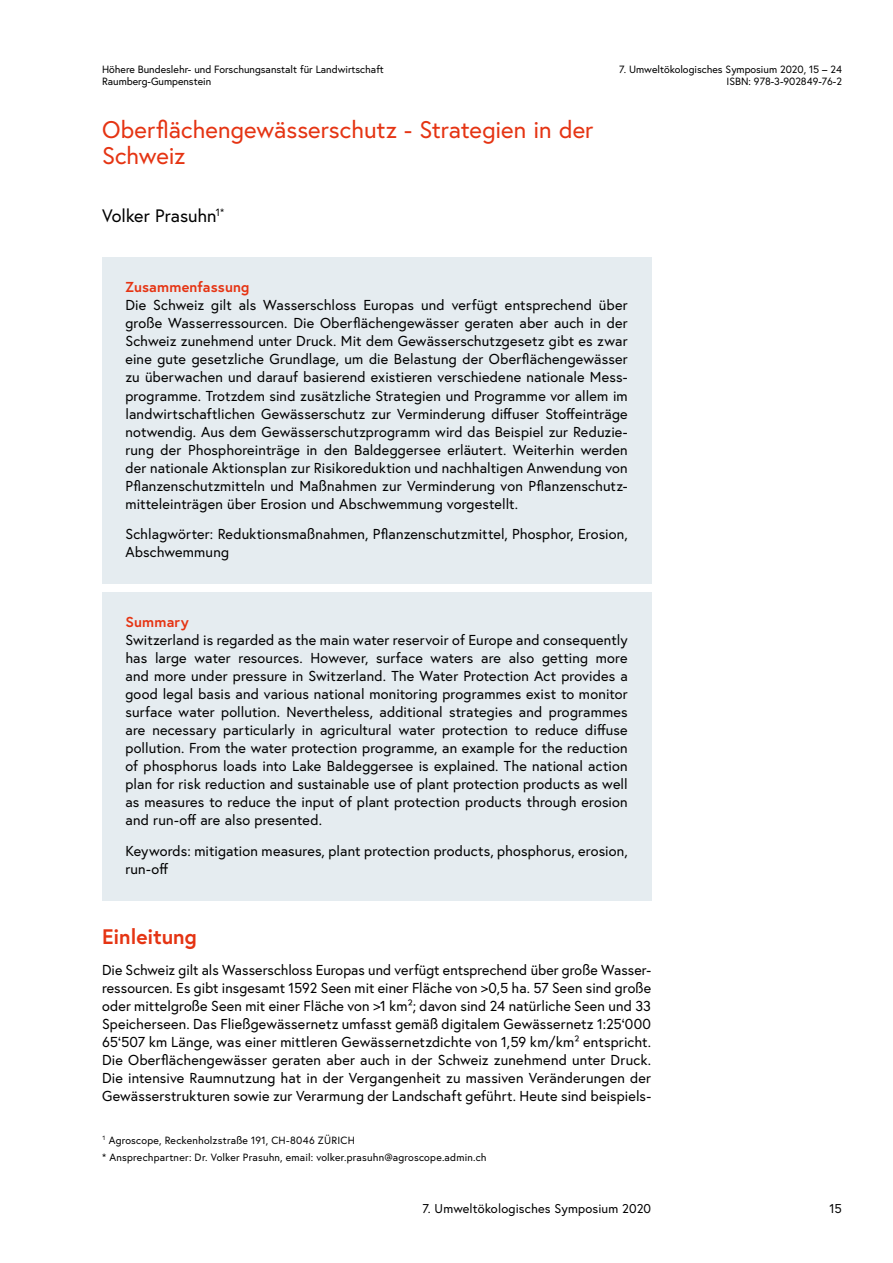
<style>
.page{position:relative;width:893px;height:1263px;background:#fff}
.page>*{position:absolute;margin:0;border:0;box-sizing:border-box;transform-origin:0 0}
.t1{font:24px/26.4px "Europa Austria";color:#e53413}
.t2{font:700 21px "Europa Austria";color:#e53413}
.t3{font:18px "Europa Austria";letter-spacing:-.005em;color:#000}
.t4{font:14.4px/18px "Europa Austria";letter-spacing:.01em;color:#000;text-align:justify}
.t5{font:700 14.4px "Europa Austria";letter-spacing:.015em;color:#e53413}
.t6{font:12.75px "Europa Austria";letter-spacing:.01em;color:#000}
.t7{font:10.5px/12.6px "Europa Austria";color:#000;text-align:right}
.t8{font:10.5px/17.2px "Europa Austria";letter-spacing:.02em;color:#000}
</style>
<div class="page">
<div style="left:102px;top:258px;width:549px;height:61px;background:#e5ecf0"></div>
<div style="left:102px;top:276px;width:549px;height:259px;background:#e5ecf0"></div>
<div style="left:102px;top:505px;width:549px;height:79px;background:#e5ecf0"></div>
<div style="left:102px;top:593px;width:549px;height:61px;background:#e5ecf0"></div>
<div style="left:102px;top:611px;width:549px;height:241px;background:#e5ecf0"></div>
<div style="left:102px;top:821px;width:549px;height:80px;background:#e5ecf0"></div>
<p class="t7" style="left:102px;top:63px;width:283px;text-align:left">Höhere Bundeslehr- und Forschungsanstalt für Landwirtschaft<br>Raumberg-Gumpenstein</p>
<h1 class="t1" style="left:102px;top:116px;width:493px">Oberflächengewässerschutz - Strategien in der<br>Schweiz</h1>
<p class="t3" style="left:102px;top:204px;width:124px">Volker Prasuhn<sup>1*</sup></p>
<p class="t7" style="left:619px;top:63px;width:224px">7. Umweltökologisches Symposium 2020, 15 – 24<br>ISBN: 978-3-902849-76-2</p>
<p class="t5" style="left:125px;top:278px;width:126px">Zusammenfassung</p>
<p class="t4" style="left:125px;top:296px;width:504px">Die Schweiz gilt als Wasserschloss Europas und verfügt entsprechend über große Wasserressourcen. Die Oberflächengewässer geraten aber auch in der Schweiz zunehmend unter Druck. Mit dem Gewässerschutzgesetz gibt es zwar eine gute gesetzliche Grundlage, um die Belastung der Oberflächengewässer zu überwachen und darauf basierend existieren verschiedene nationale Mess&shy;programme. Trotzdem sind zusätzliche Strategien und Programme vor allem im landwirtschaftlichen Gewässerschutz zur Verminderung diffuser Stoffeinträge notwendig. Aus dem Gewässerschutzprogramm wird das Beispiel zur Reduzie&shy;rung der Phosphoreinträge in den Baldeggersee erläutert. Weiterhin werden der nationale Aktionsplan zur Risikoreduktion und nachhaltigen Anwendung von Pflanzenschutzmitteln und Maßnahmen zur Verminderung von Pflanzenschutz&shy;mitteleinträgen über Erosion und Abschwemmung vorgestellt.</p>
<p class="t4" style="left:125px;top:525px;width:504px">Schlagwörter: Reduktionsmaßnahmen, Pflanzenschutzmittel, Phosphor, Erosion,<br>Abschwemmung</p>
<p class="t5" style="left:125px;top:612px;width:65px">Summary</p>
<p class="t4" style="left:125px;top:631px;width:504px">Switzerland is regarded as the main water reservoir of Europe and consequently has large water resources. However, surface waters are also getting more and more under pressure in Switzerland. The Water Protection Act provides a good legal basis and various national monitoring programmes exist to monitor surface water pollution. Nevertheless, additional strategies and programmes are necessary particularly in agricultural water protection to reduce diffuse pollution. From the water protection programme, an example for the reduction of phosphorus loads into Lake Baldeggersee is explained. The national action plan for risk reduction and sustainable use of plant protection products as well as measures to reduce the input of plant protection products through erosion and run-off are also presented.</p>
<p class="t4" style="left:125px;top:842px;width:504px">Keywords: mitigation measures, plant protection products, phosphorus, erosion, run-off</p>
<h2 class="t2" style="left:102px;top:922px;width:96px">Einleitung</h2>
<p class="t4" style="left:102px;top:960px;width:551px">Die Schweiz gilt als Wasserschloss Europas und verfügt entsprechend über große Wasser&shy;ressourcen. Es gibt insgesamt 1592 Seen mit einer Fläche von &gt;0,5 ha. 57 Seen sind große oder mittelgroße Seen mit einer Fläche von &gt;1 km²; davon sind 24 natürliche Seen und 33<br>Speicherseen. Das Fließgewässernetz umfasst gemäß digitalem Gewässernetz 1:25‘000<br>65‘507 km Länge, was einer mittleren Gewässernetzdichte von 1,59 km/km² entspricht.<br>Die Oberflächengewässer geraten aber auch in der Schweiz zunehmend unter Druck.<br>Die intensive Raumnutzung hat in der Vergangenheit zu massiven Veränderungen der Gewässerstrukturen sowie zur Verarmung der Landschaft geführt. Heute sind beispiels-</p>
<p class="t8" style="left:102px;top:1131px;width:386px"><sup>1</sup> Agroscope, Reckenholzstraße 191, CH-8046 ZÜRICH<br>* Ansprechpartner: Dr. Volker Prasuhn, email: volker.prasuhn@agroscope.admin.ch</p>
<p class="t6" style="left:422px;top:1200px;width:230px">7. Umweltökologisches Symposium 2020</p>
<p class="t6" style="left:829px;top:1200px;width:14px">15</p>
</div>
